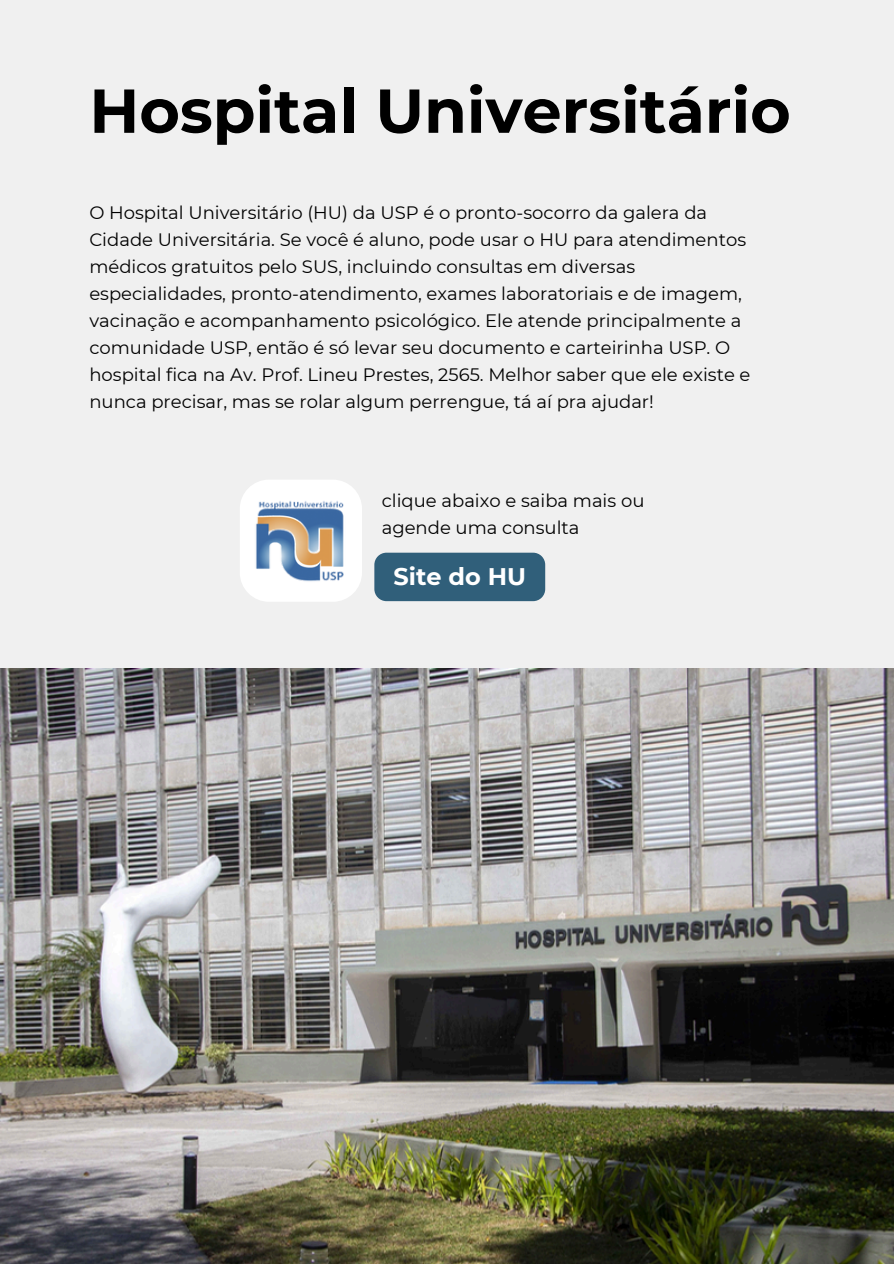
<style>
.page{position:relative;width:894px;height:1264px;background:#fff}
.page>*{position:absolute;margin:0;border:0;box-sizing:border-box;transform-origin:0 0}
.t1{font:700 61.8px "Montserrat";color:#000}
.t2{font:700 24px "Montserrat";color:#fff}
.t3{font:18px/27px "Montserrat";color:#000}
</style>
<div class="page">
<div style="left:0;top:0;width:893px;height:1263px;background:#f0f0f0"></div>
<img style="left:0;top:668px;width:893px;height:595px">
<div style="left:240px;top:479px;width:122px;height:123px;background:#fff;border-radius:29px"></div>
<img style="left:255px;top:501px;width:89px;height:81px">
<div style="left:374px;top:552px;width:171px;height:49px;background:#305f7a"></div>
<h1 class="t1" style="left:89px;top:73px;width:702px">Hospital Universitário</h1>
<p class="t3" style="left:89px;top:199px;width:662px">O Hospital Universitário (HU) da USP é o pronto-socorro da galera da Cidade Universitária. Se você é aluno, pode usar o HU para atendimentos médicos gratuitos pelo SUS, incluindo consultas em diversas especialidades, pronto-atendimento, exames laboratoriais e de imagem, vacinação e acompanhamento psicológico. Ele atende principalmente a comunidade USP, então é só levar seu documento e carteirinha USP. O hospital fica na Av. Prof. Lineu Prestes, 2565. Melhor saber que ele existe e nunca precisar, mas se rolar algum perrengue, tá aí pra ajudar!</p>
<p class="t3" style="left:381px;top:487px;width:264px">clique abaixo e saiba mais ou agende uma consulta</p>
<p class="t2" style="left:393px;top:561px;width:134px">Site do HU</p>
</div>
